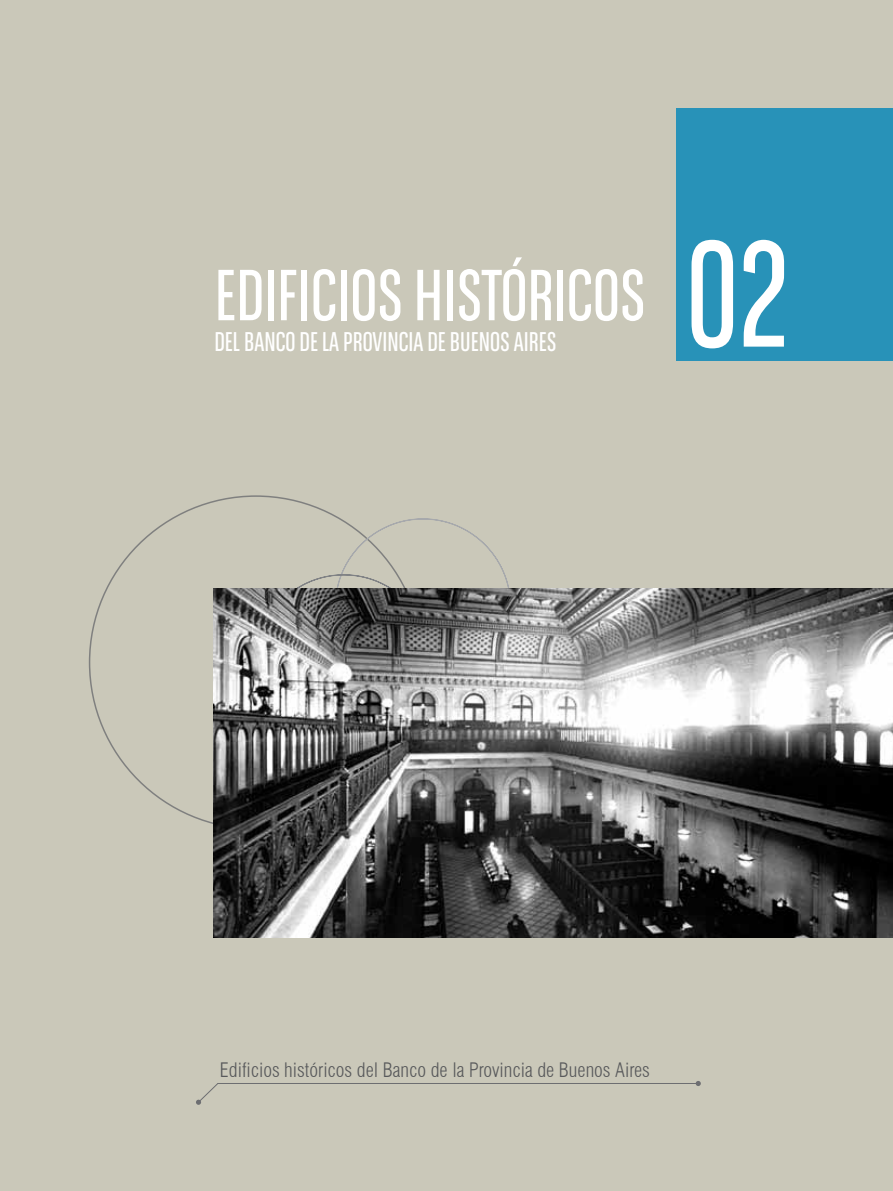
<style>
.page{position:relative;width:893px;height:1191px;background:#cac8b9}
.page>*{position:absolute;margin:0;border:0;box-sizing:border-box;transform-origin:0 0}
.t1{font:150px "BNPP Sans Condensed";color:#fff}
.t2{font:72px "BNPP Sans Condensed";color:#fff}
.t3{font:27px "BNPP Sans Condensed";color:#fff}
.t4{font:300 condensed 19.5px "Swiss 721 BT";color:#58595b}
</style>
<div class="page">
<svg style="left:297px;top:518px;width:212px;height:70px"></svg>
<div style="left:677px;top:108px;width:216px;height:252px;background:#2892b8"></div>
<hr style="left:218px;top:1083px;width:479px;height:1px;background:#6d6e71">
<svg style="left:196px;top:1083px;width:22px;height:21px"></svg>
<svg style="left:696px;top:1081px;width:5px;height:5px"></svg>
<img style="left:213px;top:588px;width:680px;height:349px">
<h2 class="t2" style="left:215px;top:250px;width:433px">EDIFICIOS HISTÓRICOS</h2>
<h3 class="t3" style="left:214px;top:325px;width:344px">DEL BANCO DE LA PROVINCIA DE BUENOS AIRES</h3>
<h1 class="t1" style="left:686px;top:201px;width:105px">02</h1>
<p class="t4" style="left:220px;top:1058px;width:431px">Edificios históricos del Banco de la Provincia de Buenos Aires</p>
</div>
